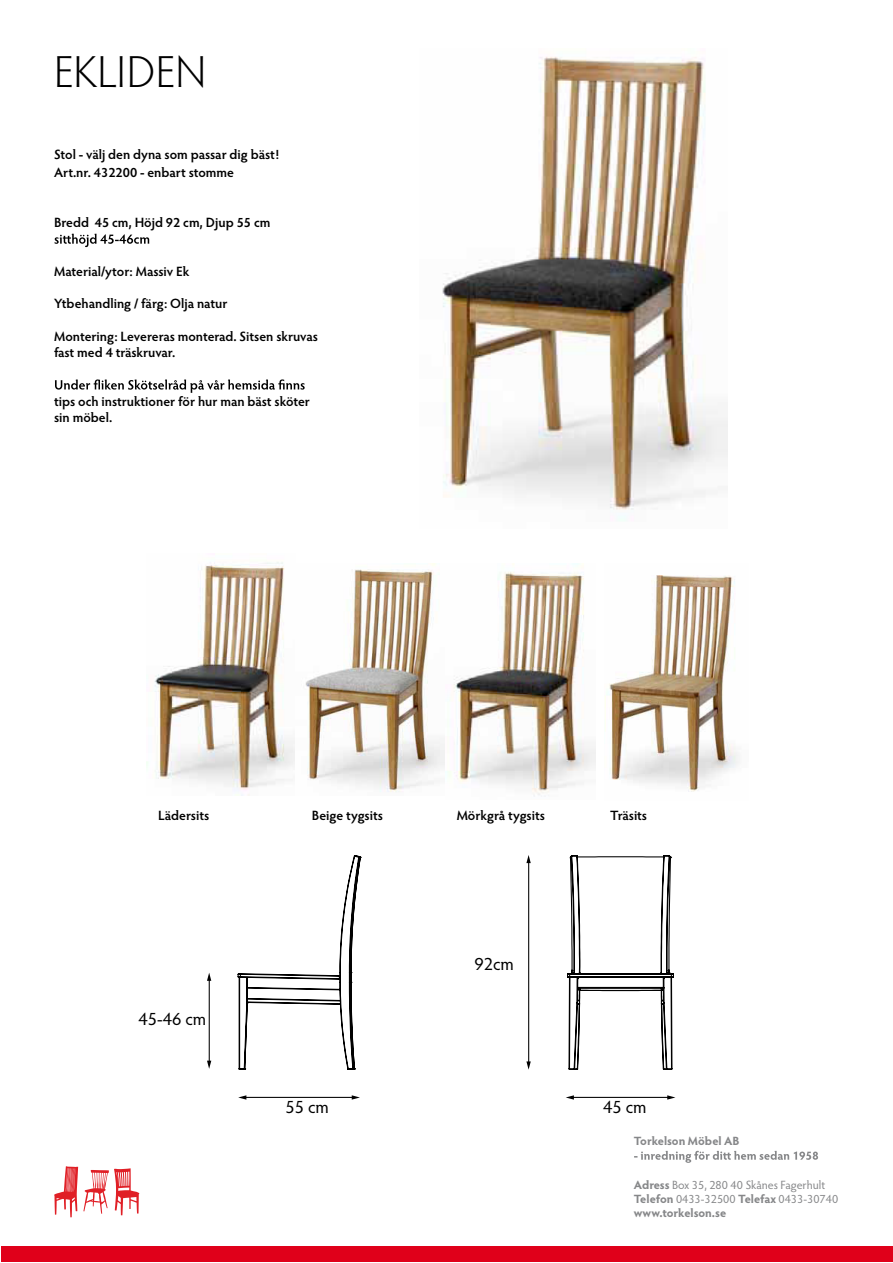
<style>
.page{position:relative;width:893px;height:1263px;background:#fff}
.page>*{position:absolute;margin:0;border:0;box-sizing:border-box;transform-origin:0 0}
.t1{font:300 45px "Hypatia Sans Pro";color:#000}
.t2{font:18px "Hypatia Sans Pro";color:#000}
.t3{font:600 13.5px/16.2px "Hypatia Sans Pro";color:#000}
.t4{font:12px/14.4px "Hypatia Sans Pro";color:#868789}
.t5{font:700 12px "Hypatia Sans Pro";color:#868789}
.s1{font-weight:700}
</style>
<div class="page">
<div style="left:2px;top:1246px;width:891px;height:16px;background:#e0001a"></div>
<svg style="left:634px;top:1151px;width:184px;height:12px"></svg>
<svg style="left:54px;top:1166px;width:86px;height:51px"></svg>
<svg style="left:55px;top:234px;width:94px;height:13px"></svg>
<svg style="left:55px;top:379px;width:250px;height:14px"></svg>
<img style="left:442px;top:57px;width:285px;height:464px">
<img style="left:605px;top:575px;width:134px;height:217px">
<img style="left:146px;top:562px;width:149px;height:233px">
<img style="left:305px;top:563px;width:141px;height:229px">
<img style="left:446px;top:563px;width:150px;height:234px">
<svg style="left:567px;top:855px;width:107px;height:215px"></svg>
<svg style="left:237px;top:855px;width:125px;height:215px"></svg>
<hr style="left:209px;top:979px;width:1px;height:84px;background:#010101">
<svg style="left:207px;top:973px;width:4px;height:8px"></svg>
<svg style="left:207px;top:1061px;width:4px;height:8px"></svg>
<hr style="left:528px;top:861px;width:1px;height:203px;background:#010101">
<svg style="left:526px;top:855px;width:5px;height:8px"></svg>
<svg style="left:526px;top:1061px;width:5px;height:9px"></svg>
<hr style="left:246px;top:1097px;width:108px;height:1px;background:#010101">
<svg style="left:238px;top:1095px;width:8px;height:5px"></svg>
<svg style="left:352px;top:1095px;width:8px;height:4px"></svg>
<hr style="left:572px;top:1097px;width:98px;height:1px;background:#010101">
<svg style="left:566px;top:1095px;width:8px;height:5px"></svg>
<svg style="left:667px;top:1095px;width:8px;height:4px"></svg>
<h1 class="t1" style="left:54px;top:42px;width:154px">EKLIDEN</h1>
<p class="t3" style="left:54px;top:145px;width:227px;line-height:18px">Stol - välj den dyna som passar dig bäst!<br>Art.nr. 432200 - enbart stomme</p>
<p class="t3" style="left:54px;top:214px;width:218px">Bredd 45 cm, Höjd 92 cm, Djup 55 cm</p>
<p class="t3" style="left:54px;top:263px;width:137px">Material/ytor: Massiv Ek</p>
<p class="t3" style="left:54px;top:295px;width:175px">Ytbehandling / färg: Olja natur</p>
<p class="t3" style="left:54px;top:328px;width:265px">Montering: Levereras monterad. Sitsen skruvas fast med 4 träskruvar.</p>
<p class="t3" style="left:54px;top:392px;width:257px">tips och instruktioner för hur man bäst sköter sin möbel.</p>
<p class="t3" style="left:158px;top:807px;width:53px">Lädersits</p>
<p class="t3" style="left:312px;top:807px;width:73px">Beige tygsits</p>
<p class="t3" style="left:457px;top:807px;width:90px">Mörkgrå tygsits</p>
<p class="t3" style="left:610px;top:807px;width:39px">Träsits</p>
<h2 class="t2" style="left:139px;top:1007px;width:69px">45-46 cm</h2>
<h2 class="t2" style="left:285px;top:1095px;width:45px">55 cm</h2>
<h2 class="t2" style="left:474px;top:952px;width:41px">92cm</h2>
<h2 class="t2" style="left:603px;top:1095px;width:45px">45 cm</h2>
<p class="t5" style="left:634px;top:1133px;width:107px">Torkelson Möbel AB</p>
<p class="t4" style="left:634px;top:1177px;width:206px"><span class="s1">Adress</span> Box 35, 280 40 Skånes Fagerhult<br><span class="s1">Telefon</span> 0433-32500 <span class="s1">Telefax</span> 0433-30740 <span class="s1">www.torkelson.se</span></p>
</div>
